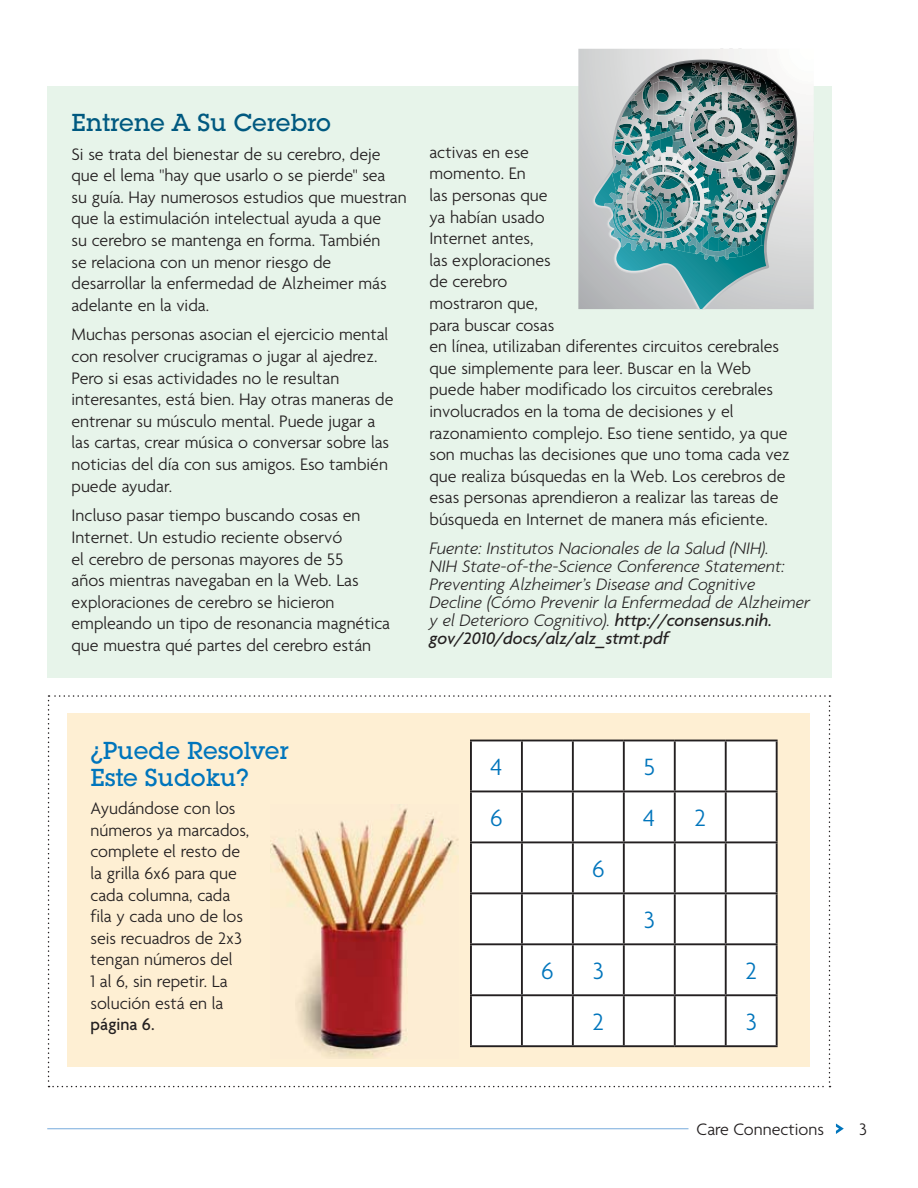
<style>
.page{position:relative;width:918px;height:1188px;background:#fff}
.page>*{position:absolute;margin:0;border:0;box-sizing:border-box;transform-origin:0 0}
.t1{font:25.5px "Agenda OTF Lig";color:#0075bc}
.t2{font:500 24px/27px "Lubalin Graph Std";color:#0075bc}
.t3{font:500 24px "Lubalin Graph Std";color:#005980}
.t4{font:18px/21.6px "Agenda OTF Lig";color:#231f20}
.t5{font:italic 18px/18px "Agenda OTF Lig";color:#231f20}
.t6{font:italic 18px "Agenda OTF Med";color:#231f20}
.t7{font:18px "Agenda OTF Med";color:#231f20}
.s1{font-family:"Agenda OTF Med"}
</style>
<div class="page">
<svg style="left:836px;top:1124px;width:8px;height:10px"></svg>
<hr style="left:47px;top:1128px;width:642px;height:1px;background:#76abdc">
<div style="left:47px;top:86px;width:785px;height:592px;background:#e7f4ea"></div>
<svg style="left:48px;top:695px;width:783px;height:392px"></svg>
<img style="left:270px;top:804px;width:188px;height:255px">
<svg style="left:578px;top:49px;width:236px;height:260px"></svg>
<svg style="left:592px;top:61px;width:203px;height:248px;background:#88a6a8"></svg>
<h2 class="t3" style="left:72px;top:114px;width:261px">Entrene A Su Cerebro</h2>
<p class="t4" style="left:72px;top:144px;width:337px">Si se trata del bienestar de su cerebro, deje que el lema "hay que usarlo o se pierde" sea<br>su guía. Hay numerosos estudios que muestran que la estimulación intelectual ayuda a que<br>su cerebro se mantenga en forma. También<br>se relaciona con un menor riesgo de desarrollar la enfermedad de Alzheimer más adelante en la vida.</p>
<p class="t4" style="left:72px;top:325px;width:323px">Muchas personas asocian el ejercicio mental con resolver crucigramas o jugar al ajedrez.<br>Pero si esas actividades no le resultan interesantes, está bien. Hay otras maneras de entrenar su músculo mental. Puede jugar a las cartas, crear música o conversar sobre las noticias del día con sus amigos. Eso también puede ayudar.</p>
<p class="t4" style="left:72px;top:506px;width:320px">Incluso pasar tiempo buscando cosas en Internet. Un estudio reciente observó<br>el cerebro de personas mayores de 55<br>años mientras navegaban en la Web. Las exploraciones de cerebro se hicieron empleando un tipo de resonancia magnética que muestra qué partes del cerebro están</p>
<p class="t4" style="left:430px;top:143px;width:362px">activas en ese<br>momento. En<br>las personas que<br>ya habían usado<br>Internet antes,<br>las exploraciones<br>de cerebro<br>mostraron que,<br>para buscar cosas<br>en línea, utilizaban diferentes circuitos cerebrales que simplemente para leer. Buscar en la Web puede haber modificado los circuitos cerebrales involucrados en la toma de decisiones y el razonamiento complejo. Eso tiene sentido, ya que son muchas las decisiones que uno toma cada vez que realiza búsquedas en la Web. Los cerebros de esas personas aprendieron a realizar las tareas de búsqueda en Internet de manera más eficiente.</p>
<p class="t5" style="left:430px;top:540px;width:382px">Fuente: Institutos Nacionales de la Salud (NIH).<br>NIH State-of-the-Science Conference Statement:<br>Preventing Alzheimer’s Disease and Cognitive Decline (Cómo Prevenir la Enfermedad de Alzheimer y el Deterioro Cognitivo). <span class="s1">http://consensus.nih.</span></p>
<p class="t6" style="left:430px;top:631px;width:241px">gov/2010/docs/alz/alz_stmt.pdf</p>
<h2 class="t2" style="left:91px;top:739px;width:200px">¿Puede Resolver<br>Este Sudoku?</h2>
<p class="t4" style="left:91px;top:799px;width:160px">Ayudándose con los números ya marcados, complete el resto de la grilla 6x6 para que cada columna, cada fila y cada uno de los seis recuadros de 2x3 tengan números del<br>1 al 6, sin repetir. La solución está en la</p>
<p class="t7" style="left:91px;top:1017px;width:66px">página 6.</p>
<h1 class="t1" style="left:490px;top:757px;width:13px">4</h1>
<h1 class="t1" style="left:644px;top:757px;width:13px">5</h1>
<h1 class="t1" style="left:490px;top:808px;width:14px">6</h1>
<h1 class="t1" style="left:643px;top:808px;width:13px">4</h1>
<h1 class="t1" style="left:695px;top:808px;width:13px">2</h1>
<h1 class="t1" style="left:592px;top:859px;width:14px">6</h1>
<h1 class="t1" style="left:644px;top:910px;width:13px">3</h1>
<h1 class="t1" style="left:541px;top:961px;width:14px">6</h1>
<h1 class="t1" style="left:593px;top:961px;width:13px">3</h1>
<h1 class="t1" style="left:745px;top:961px;width:13px">2</h1>
<h1 class="t1" style="left:593px;top:1012px;width:13px">2</h1>
<h1 class="t1" style="left:746px;top:1012px;width:13px">3</h1>
<p class="t4" style="left:697px;top:1119px;width:129px">Care Connections</p>
<p class="t4" style="left:859px;top:1119px;width:9px">3</p>
</div>
